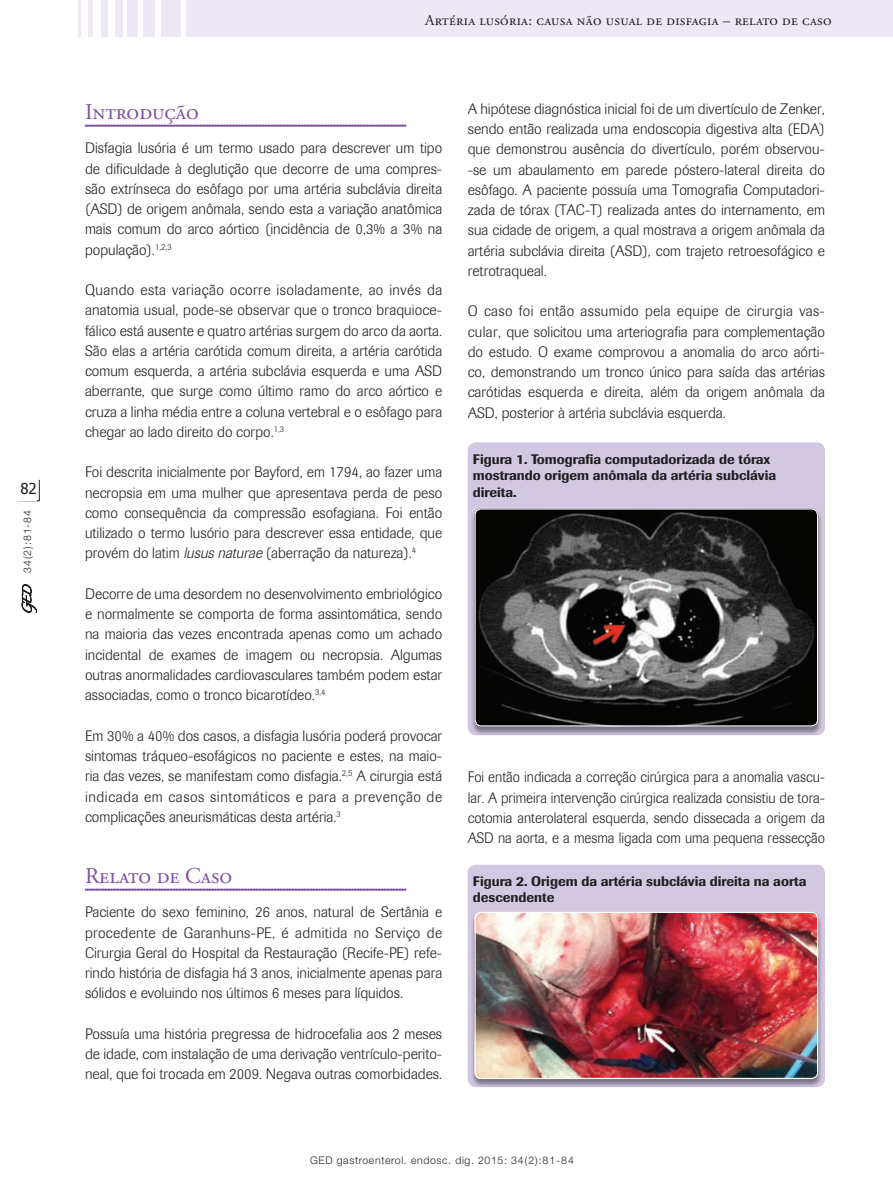
<style>
.page{position:relative;width:893px;height:1191px;background:#fff}
.page>*{position:absolute;margin:0;border:0;box-sizing:border-box;transform-origin:0 0}
.Subtitulo_Relato_de{font:22.5px "Adobe Garamond Regular SC";color:#7c51a1}
.Referencia_Ok{font:300 15px/20.2px "Imago";color:#231f20;text-align:justify}
.Referencia_Ok-2{font:300 15px/20.2px "Imago";color:#231f20;text-align:justify;scale:.96 1}
.t1{font:15px "Adobe Garamond Regular SC";letter-spacing:.02em;color:#231f20}
.t2{font:15px "Tahoma";color:#231f20}
.legenda_figura{font:500 13.65px/16.5px "Imago";color:#231f20}
.t3{font:300 10.5px "Helvetica Neue";letter-spacing:.06em;color:#231f20}
.s1{font-style:italic}
</style>
<div class="page">
<div style="left:143px;top:0;width:12px;height:36px;background:#ede8f3"></div>
<div style="left:161px;top:0;width:20px;height:36px;background:#ede8f3"></div>
<div style="left:187px;top:0;width:706px;height:36px;background:#ede8f3"></div>
<div style="left:127px;top:0;width:10px;height:36px;background:#ede8f3"></div>
<div style="left:115px;top:0;width:7px;height:36px;background:#ede8f3"></div>
<div style="left:101px;top:0;width:6px;height:36px;background:#ede8f3"></div>
<hr style="left:88px;top:0;width:4px;height:36px;background:#ede8f3">
<hr style="left:79px;top:0;width:2px;height:36px;background:#ede8f3">
<svg style="left:85px;top:125px;width:321px;height:1px"></svg>
<svg style="left:85px;top:888px;width:321px;height:2px"></svg>
<svg style="left:37px;top:479px;width:3px;height:22px"></svg>
<svg style="left:22px;top:584px;width:15px;height:29px"></svg>
<div style="left:468px;top:442px;width:357px;height:293px;background:#d3c8e2;border-radius:8px"></div>
<div style="left:470px;top:508px;width:353px;height:227px;background:#231f20;opacity:.5"></div>
<img style="left:474px;top:508px;width:344px;height:218px">
<div style="left:474px;top:508px;width:344px;height:218px;border:1px solid #fff;border-radius:6px"></div>
<div style="left:468px;top:864px;width:357px;height:223px;background:#d3c8e2;border-radius:8px"></div>
<div style="left:470px;top:911px;width:353px;height:177px;background:#231f20;opacity:.5"></div>
<img style="left:474px;top:912px;width:344px;height:167px">
<div style="left:474px;top:911px;width:344px;height:168px;border:1px solid #fff;border-radius:6px"></div>
<p class="t2" style="left:20px;top:479px;width:18px">82</p>
<p class="t2" style="left:19px;top:480px;width:18px">74</p>
<p class="t3" style="left:21px;top:573px;width:64px;rotate:-90deg">34(2):81-84</p>
<p class="t1" style="left:425px;top:12px;width:408px">Artéria lusória: causa não usual de disfagia – relato de caso</p>
<p class="Subtitulo_Relato_de" style="left:85px;top:99px;width:115px">Introdução</p>
<p class="Referencia_Ok" style="left:85px;top:138px;width:359px">Disfagia lusória é um termo usado para descrever um tipo de dificuldade à deglutição que decorre de uma compres&shy;são extrínseca do esôfago por uma artéria subclávia direita (ASD) de origem anômala, sendo esta a variação anatômica mais comum do arco aórtico (incidência de 0,3% a 3% na população).<sup>1,2,3</sup></p>
<p class="Referencia_Ok" style="left:85px;top:280px;width:359px">Quando esta variação ocorre isoladamente, ao invés da anatomia usual, pode-se observar que o tronco braquioce&shy;fálico está ausente e quatro artérias surgem do arco da aorta.<br>São elas a artéria carótida comum direita, a artéria carótida comum esquerda, a artéria subclávia esquerda e uma ASD aberrante, que surge como último ramo do arco aórtico e cruza a linha média entre a coluna vertebral e o esôfago para chegar ao lado direito do corpo.<sup>1,3</sup></p>
<p class="Referencia_Ok" style="left:85px;top:462px;width:359px">Foi descrita inicialmente por Bayford, em 1794, ao fazer uma necropsia em uma mulher que apresentava perda de peso como consequência da compressão esofagiana. Foi então utilizado o termo lusório para descrever essa entidade, que provém do latim <span class="s1">lususnaturae</span> (aberração da natureza).<sup>4</sup></p>
<p class="Referencia_Ok" style="left:85px;top:584px;width:359px">Decorre de uma desordem no desenvolvimento embriológico e normalmente se comporta de forma assintomática, sendo na maioria das vezes encontrada apenas como um achado incidental de exames de imagem ou necropsia. Algumas outras anormalidades cardiovasculares também podem estar associadas, como o tronco bicarotídeo.<sup>3,4</sup></p>
<p class="Referencia_Ok" style="left:85px;top:725px;width:359px">Em 30% a 40% dos casos, a disfagia lusória poderá provocar sintomas tráqueo-esofágicos no paciente e estes, na maio&shy;ria das vezes, se manifestam como disfagia.<sup>2,5</sup> A cirurgia está indicada em casos sintomáticos e para a prevenção de complicações aneurismáticas desta artéria.<sup>3</sup></p>
<p class="Subtitulo_Relato_de" style="left:85px;top:863px;width:149px">Relato de Caso</p>
<p class="Referencia_Ok" style="left:85px;top:902px;width:359px">Paciente do sexo feminino, 26 anos, natural de Sertânia e procedente de Garanhuns-PE, é admitida no Serviço de Cirurgia Geral do Hospital da Restauração (Recife-PE) refe&shy;rindo história de disfagia há 3 anos, inicialmente apenas para sólidos e evoluindo nos últimos 6 meses para líquidos.</p>
<p class="Referencia_Ok" style="left:85px;top:1023px;width:359px">Possuía uma história pregressa de hidrocefalia aos 2 meses de idade, com instalação de uma derivação ventrículo-perito&shy;neal, que foi trocada em 2009. Negava outras comorbidades.</p>
<p class="Referencia_Ok" style="left:468px;top:99px;width:359px">A hipótese diagnóstica inicial foi de um divertículo de Zenker, sendo então realizada uma endoscopia digestiva alta (EDA) que demonstrou ausência do divertículo, porém observou--se um abaulamento em parede póstero-lateral direita do esôfago. A paciente possuía uma Tomografia Computadori&shy;zada de tórax (TAC-T) realizada antes do internamento, em sua cidade de origem, a qual mostrava a origem anômala da artéria subclávia direita (ASD), com trajeto retroesofágico e retrotraqueal.</p>
<p class="Referencia_Ok" style="left:468px;top:301px;width:359px">O caso foi então assumido pela equipe de cirurgia vas&shy;cular, que solicitou uma arteriografia para complementação do estudo. O exame comprovou a anomalia do arco aórti&shy;co, demonstrando um tronco único para saída das artérias carótidas esquerda e direita, além da origem anômala da ASD, posterior à artéria subclávia esquerda.</p>
<p class="legenda_figura" style="left:473px;top:451px;width:305px">Figura 1. Tomografia computadorizada de tórax mostrando origem anômala da artéria subclávia direita.</p>
<p class="Referencia_Ok-2" style="left:468px;top:767px;width:374px">Foi então indicada a correção cirúrgica para a anomalia vascu&shy;lar. A primeira intervenção cirúrgica realizada consistiu de tora&shy;cotomia anterolateral esquerda, sendo dissecada a origem da ASD na aorta, e a mesma ligada com uma pequena ressecção</p>
<p class="legenda_figura" style="left:473px;top:873px;width:335px">Figura 2. Origem da artéria subclávia direita na aorta descendente</p>
<p class="t3" style="left:310px;top:1153px;width:265px">GED gastroenterol. endosc. dig. 2015: 34(2):81-84</p>
</div>
